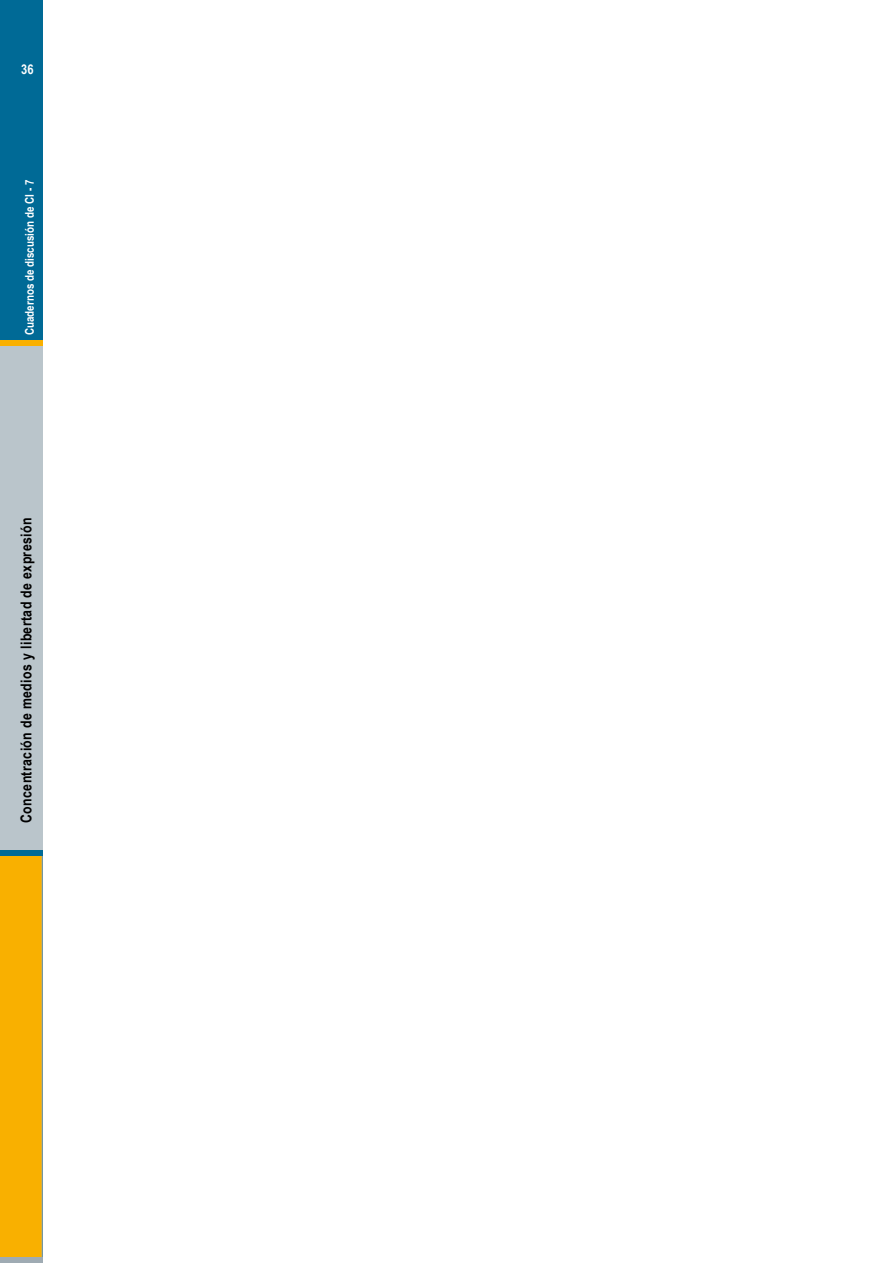
<style>
.page{position:relative;width:893px;height:1263px;background:#fff}
.page>*{position:absolute;margin:0;border:0;box-sizing:border-box;transform-origin:0 0}
.t1{font:700 15px "Arial Narrow";letter-spacing:.025em;color:#000}
.t2{font:700 13.5px "Arial Narrow";color:#fff}
.t3{font:700 12px "Arial Narrow";color:#fff}
</style>
<div class="page">
<div style="left:0;top:0;width:43px;height:1263px;background:#006a96"></div>
<div style="left:0;top:340px;width:43px;height:510px;background:#bac5cb"></div>
<div style="left:0;top:856px;width:43px;height:401px;background:#f9b000"></div>
<div style="left:0;top:340px;width:43px;height:6px;background:#f9b000"></div>
<div style="left:0;top:1257px;width:43px;height:6px;background:#9fabb3"></div>
<p class="t2" style="left:21px;top:59px;width:14px">36</p>
<p class="t3" style="left:21px;top:335px;width:157px;rotate:-90deg">Cuadernos de discusión de CI - 7</p>
<p class="t1" style="left:15px;top:823px;width:307px;rotate:-90deg">Concentración de medios y libertad de expresión</p>
</div>
